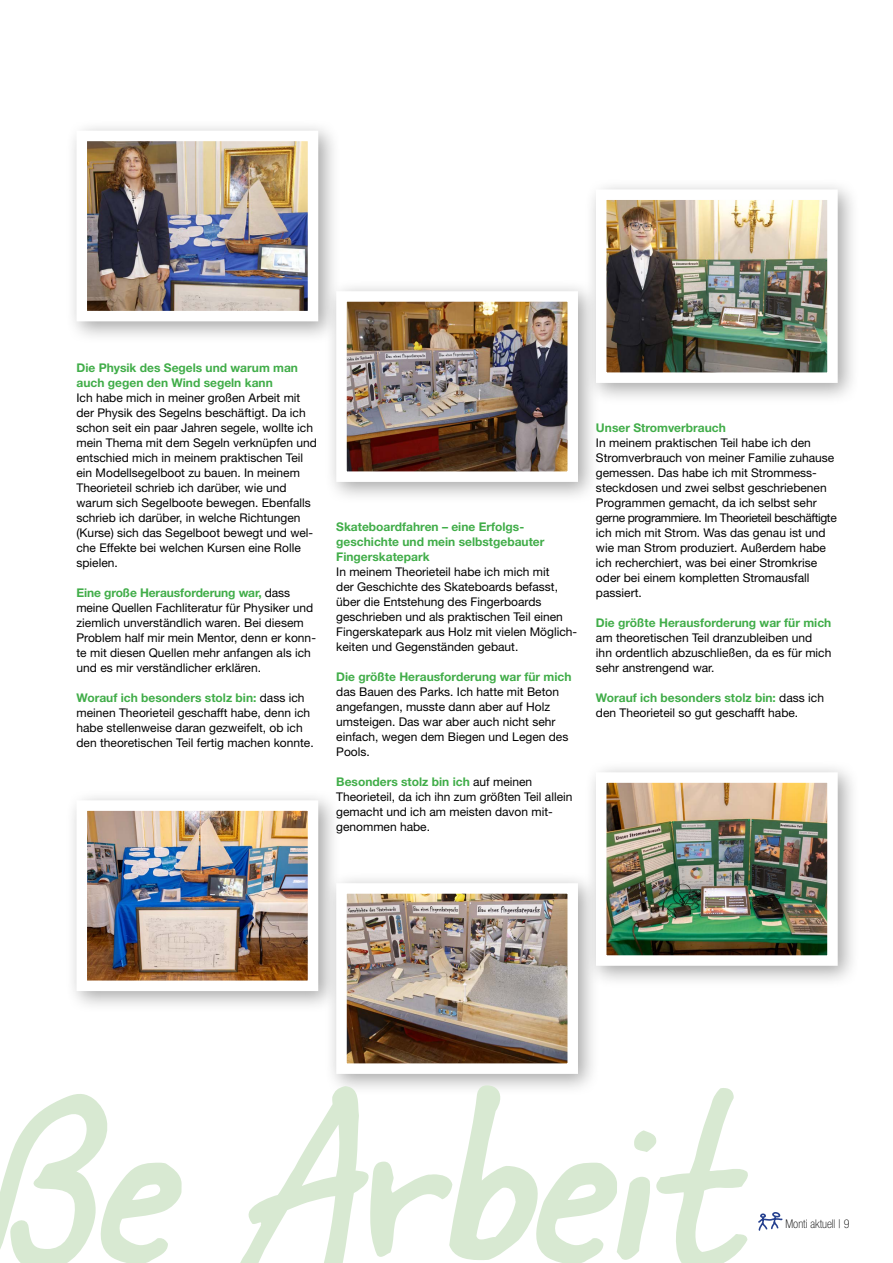
<style>
.page{position:relative;width:893px;height:1263px;background:#fff}
.page>*{position:absolute;margin:0;border:0;box-sizing:border-box;transform-origin:0 0}
.t1{font:12px/15px "Helvetica Neue LT Std";color:#000}
.t2{font:700 12px/15px "Helvetica Neue LT Std";color:#41ad49}
.t3{font:100 condensed 12px "Helvetica Neue LT Std";color:#000}
.s1{font-weight:700;color:#41ad49}
</style>
<div class="page">
<svg style="left:758px;top:1212px;width:25px;height:19px"></svg>
<div style="left:65px;top:119px;width:276px;height:225px;background:#000;opacity:.35"></div>
<img style="left:71px;top:125px;width:252px;height:202px">
<div style="left:65px;top:788px;width:276px;height:226px;background:#000;opacity:.35"></div>
<img style="left:71px;top:795px;width:252px;height:201px">
<div style="left:325px;top:279px;width:275px;height:225px;background:#000;opacity:.35"></div>
<img style="left:331px;top:286px;width:252px;height:201px">
<div style="left:325px;top:871px;width:275px;height:225px;background:#000;opacity:.35"></div>
<img style="left:331px;top:878px;width:252px;height:201px">
<div style="left:584px;top:178px;width:276px;height:227px;background:#000;opacity:.35"></div>
<img style="left:591px;top:184px;width:252px;height:204px">
<div style="left:584px;top:760px;width:276px;height:228px;background:#000;opacity:.35"></div>
<img style="left:591px;top:767px;width:252px;height:204px">
<svg style="left:0;top:1085px;width:748px;height:178px"></svg>
<p class="t2" style="left:77px;top:360px;width:223px">Die Physik des Segels und warum man auch gegen den Wind segeln kann</p>
<p class="t1" style="left:77px;top:390px;width:242px">Ich habe mich in meiner großen Arbeit mit der Physik des Segelns beschäftigt. Da ich schon seit ein paar Jahren segele, wollte ich mein Thema mit dem Segeln verknüpfen und entschied mich in meinem praktischen Teil ein Modellsegelboot zu bauen. In meinem Theorieteil schrieb ich darüber, wie und warum sich Segelboote bewegen. Ebenfalls schrieb ich darüber, in welche Richtungen (Kurse) sich das Segelboot bewegt und wel&shy;che Effekte bei welchen Kursen eine Rolle spielen.</p>
<p class="t1" style="left:77px;top:585px;width:241px"><span class="s1">Eine große Herausforderung war,</span> dass meine Quellen Fachliteratur für Physiker und ziemlich unverständlich waren. Bei diesem Problem half mir mein Mentor, denn er konn&shy;te mit diesen Quellen mehr anfangen als ich und es mir verständlicher erklären.</p>
<p class="t1" style="left:77px;top:690px;width:239px"><span class="s1">Worauf ich besonders stolz bin:</span> dass ich meinen Theorieteil geschafft habe, denn ich habe stellenweise daran gezweifelt, ob ich den theoretischen Teil fertig machen konnte.</p>
<p class="t2" style="left:336px;top:519px;width:210px">Skateboardfahren – eine Erfolgs&shy;geschichte und mein selbstgebauter<br>Fingerskatepark</p>
<p class="t1" style="left:336px;top:564px;width:242px">In meinem Theorieteil habe ich mich mit<br>der Geschichte des Skateboards befasst, über die Entstehung des Fingerboards geschrieben und als praktischen Teil einen Fingerskatepark aus Holz mit vielen Möglich&shy;keiten und Gegenständen gebaut.</p>
<p class="t2" style="left:336px;top:669px;width:237px">Die größte Herausforderung war für mich</p>
<p class="t1" style="left:336px;top:684px;width:234px">das Bauen des Parks. Ich hatte mit Beton angefangen, musste dann aber auf Holz umsteigen. Das war aber auch nicht sehr einfach, wegen dem Biegen und Legen des<br>Pools.</p>
<p class="t1" style="left:336px;top:774px;width:238px"><span class="s1">Besonders stolz bin ich</span> auf meinen Theorieteil, da ich ihn zum größten Teil allein gemacht und ich am meisten davon mit&shy;genommen habe.</p>
<p class="t2" style="left:596px;top:420px;width:131px">Unser Stromverbrauch</p>
<p class="t1" style="left:596px;top:435px;width:242px">In meinem praktischen Teil habe ich den Stromverbrauch von meiner Familie zuhause gemessen. Das habe ich mit Strommess&shy;steckdosen und zwei selbst geschriebenen Programmen gemacht, da ich selbst sehr gerne programmiere. Im Theorieteil beschäftigte ich mich mit Strom. Was das genau ist und wie man Strom produziert. Außerdem habe ich recherchiert, was bei einer Stromkrise oder bei einem kompletten Stromausfall passiert.</p>
<p class="t2" style="left:596px;top:615px;width:237px">Die größte Herausforderung war für mich</p>
<p class="t1" style="left:596px;top:630px;width:237px">am theoretischen Teil dranzubleiben und<br>ihn ordentlich abzuschließen, da es für mich sehr anstrengend war.</p>
<p class="t1" style="left:596px;top:690px;width:229px"><span class="s1">Worauf ich besonders stolz bin:</span> dass ich den Theorieteil so gut geschafft habe.</p>
<p class="t3" style="left:785px;top:1217px;width:66px">Monti aktuell | 9</p>
</div>
